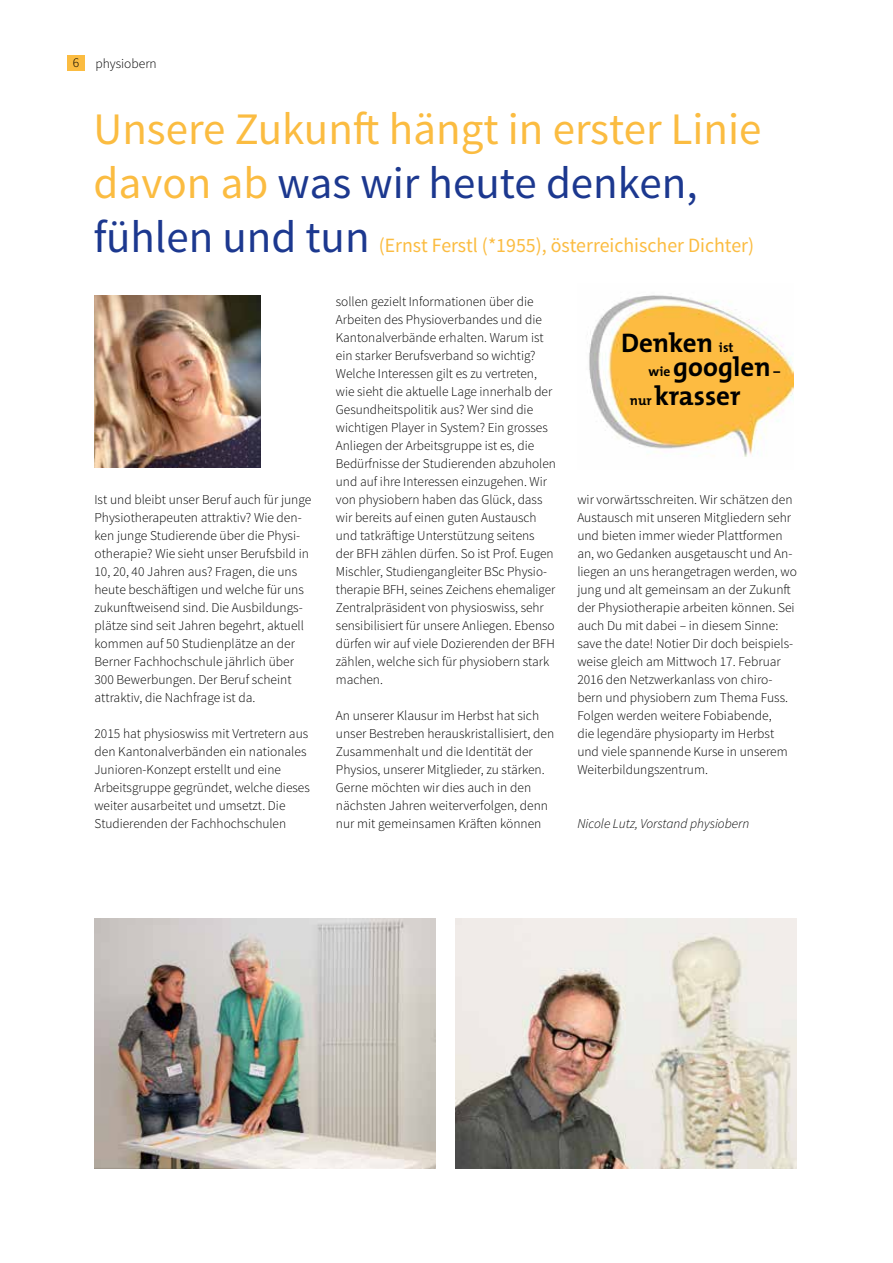
<style>
.page{position:relative;width:893px;height:1263px;background:#fff}
.page>*{position:absolute;margin:0;border:0;box-sizing:border-box;transform-origin:0 0}
.t1{font:45px/54px "Source Sans Pro";color:#fbbc41}
.t2{font:700 27px/24px "The Mix";color:#000}
.t3{font:20.25px "Source Sans Pro";color:#fbbc41}
.t4{font:300 13.5px/18px "Source Sans Pro";color:#000}
.t5{font:italic 300 13.5px "Source Sans Pro";color:#000}
.s1{color:#1c388f}
.s2{font-size:13.5px}
</style>
<div class="page">
<img style="left:94px;top:296px;width:166px;height:172px">
<img style="left:455px;top:918px;width:341px;height:251px">
<img style="left:94px;top:918px;width:342px;height:250px">
<img style="left:589px;top:295px;width:204px;height:162px">
<div style="left:68px;top:55px;width:17px;height:15px;background:#fbbc41"></div>
<p class="t4" style="left:73px;top:54px;width:85px">6 physiobern</p>
<h1 class="t1" style="left:94px;top:103px;width:669px">Unsere Zukunft hängt in erster Linie davon ab <span class="s1">was wir heute denken, fühlen und tun</span></h1>
<h3 class="t3" style="left:379px;top:233px;width:377px">(Ernst Ferstl (*1955), österreichischer Dichter)</h3>
<p class="t4" style="left:94px;top:491px;width:218px">Ist und bleibt unser Beruf auch für junge Physiotherapeuten attraktiv? Wie den&shy;ken junge Studierende über die Physi&shy;otherapie? Wie sieht unser Berufsbild in 10, 20, 40 Jahren aus? Fragen, die uns heute beschäftigen und welche für uns zukunftweisend sind. Die Ausbildungs&shy;plätze sind seit Jahren begehrt, aktuell kommen auf 50 Studienplätze an der Berner Fachhochschule jährlich über 300 Bewerbungen. Der Beruf scheint attraktiv, die Nachfrage ist da.</p>
<p class="t4" style="left:94px;top:725px;width:217px">2015 hat physioswiss mit Vertretern aus den Kantonalverbänden ein nationales Junioren-Konzept erstellt und eine Arbeitsgruppe gegründet, welche dieses weiter ausarbeitet und umsetzt. Die Studierenden der Fachhochschulen</p>
<p class="t4" style="left:336px;top:293px;width:222px">sollen gezielt Informationen über die Arbeiten des Physioverbandes und die Kantonalverbände erhalten. Warum ist ein starker Berufsverband so wichtig?<br>Welche Interessen gilt es zu vertreten, wie sieht die aktuelle Lage innerhalb der Gesundheitspolitik aus? Wer sind die wichtigen Player in System? Ein grosses Anliegen der Arbeitsgruppe ist es, die Bedürfnisse der Studierenden abzuholen und auf ihre Interessen einzugehen. Wir von physiobern haben das Glück, dass wir bereits auf einen guten Austausch und tatkräftige Unterstützung seitens<br>der BFH zählen dürfen. So ist Prof. Eugen Mischler, Studiengangleiter BSc Physio&shy;therapie BFH, seines Zeichens ehemaliger Zentralpräsident von physioswiss, sehr sensibilisiert für unsere Anliegen. Ebenso dürfen wir auf viele Dozierenden der BFH zählen, welche sich für physiobern stark machen.</p>
<p class="t4" style="left:336px;top:707px;width:220px">An unserer Klausur im Herbst hat sich unser Bestreben herauskristallisiert, den Zusammenhalt und die Identität der Physios, unserer Mitglieder, zu stärken.<br>Gerne möchten wir dies auch in den nächsten Jahren weiterverfolgen, denn nur mit gemeinsamen Kräften können</p>
<h2 class="t2" style="left:649px;top:332px;width:133px;text-indent:-28px">Denken <span class="s2">ist<br>wie</span> googlen <span class="s2">–</span></h2>
<h2 class="t2" style="left:630px;top:384px;width:112px"><span class="s2">nur</span> krasser</h2>
<p class="t4" style="left:577px;top:491px;width:221px">wir vorwärtsschreiten. Wir schätzen den Austausch mit unseren Mitgliedern sehr und bieten immer wieder Plattformen an, wo Gedanken ausgetauscht und An&shy;liegen an uns herangetragen werden, wo jung und alt gemeinsam an der Zukunft der Physiotherapie arbeiten können. Sei auch Du mit dabei – in diesem Sinne: save the date! Notier Dir doch beispiels&shy;weise gleich am Mittwoch 17. Februar 2016 den Netzwerkanlass von chiro&shy;bern und physiobern zum Thema Fuss.<br>Folgen werden weitere Fobiabende,<br>die legendäre physioparty im Herbst und viele spannende Kurse in unserem Weiterbildungszentrum.</p>
<p class="t5" style="left:577px;top:815px;width:174px">Nicole Lutz, Vorstand physiobern</p>
</div>
